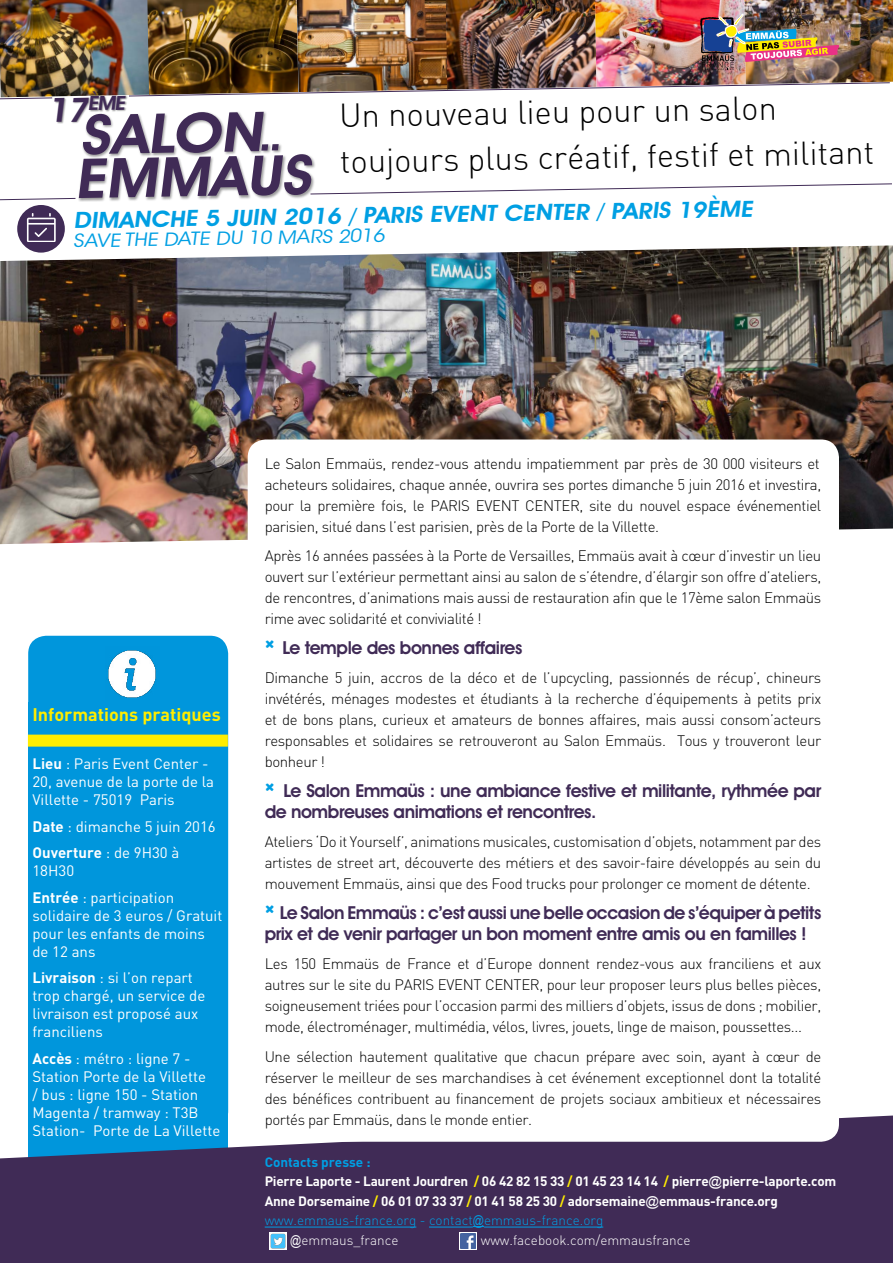
<style>
.page{position:relative;width:893px;height:1263px;background:#fff}
.page>*{position:absolute;margin:0;border:0;box-sizing:border-box;transform-origin:0 0}
.t1{font:600 55.05px/43.8px "Avant Garde IT Cby BT";color:#402b56;scale:1.11 1}
.t2{font:300 32.7px/45.9px "DIN";color:#000}
.t3{font:600 22.5px "Avant Garde IT Cby BT";color:#009fe3;scale:1.11 1}
.t4{font:600 19.5px "Avant Garde IT Cby BT";color:#402b56;scale:1.11 1}
.t5{font:600 18px/21px "Avant Garde IT Cby BT";letter-spacing:-.025em;color:#402b56}
.t6{font:18px "ITC Avant Garde Std";color:#009fe3;scale:1.11 1}
.t7{font:700 18px "DIN";color:#ffed00}
.t8{font:300 15px/21px "DIN";letter-spacing:-.025em;color:#000;text-align:justify}
.t9{font:15px/18px "DIN";color:#fff}
.t10{font:700 13.5px "DIN";letter-spacing:-.02em;color:#fff}
.t11{font:300 13.5px "DIN";color:#009fe3}
.t12{font:300 13.5px "DIN";color:#fff}
.t13{font:700 13.5px "DIN";color:#009fe3}
.s1{font-size:33.6px}
.s2{font-weight:700}
.s3{font-family:"HVD Poster Clean";font-weight:400;color:#009fe3}
.s4{color:#ffed00}
.s5{font-family:"Arial";font-weight:400}
.s6{font-family:"Arial Narrow";font-weight:400}
</style>
<div class="page">
<img style="left:0;top:0;width:147px;height:97px">
<img style="left:147px;top:0;width:150px;height:82px">
<img style="left:297px;top:0;width:149px;height:82px">
<img style="left:446px;top:0;width:149px;height:82px">
<img style="left:595px;top:0;width:149px;height:82px">
<img style="left:744px;top:0;width:149px;height:82px">
<div style="left:28px;top:636px;width:200px;height:493px;background:#0096dc;border-radius:18px"></div>
<img style="left:0;top:245px;width:893px;height:299px">
<div style="left:17px;top:205px;width:48px;height:48px;background:#402b56;border-radius:50%"></div>
<svg style="left:0;top:1115px;width:893px;height:148px;background:#3f3662"></svg>
<div style="left:248px;top:439px;width:591px;height:703px;background:#fff;border-radius:18px"></div>
<img style="left:700px;top:14px;width:139px;height:56px">
<hr style="left:265px;top:1227px;width:151px;height:1px;background:#009fe3">
<hr style="left:429px;top:1227px;width:44px;height:1px;background:#009fe3">
<hr style="left:484px;top:1227px;width:119px;height:1px;background:#009fe3">
<img style="left:269px;top:1232px;width:18px;height:18px">
<svg style="left:459px;top:1232px;width:17px;height:18px"></svg>
<img style="left:460px;top:1233px;width:15px;height:15px">
<div style="left:28px;top:735px;width:200px;height:12px;background:#ffed00"></div>
<div style="left:55px;top:91px;width:73px;height:33px;background:#000;opacity:.4"></div>
<div style="left:78px;top:111px;width:239px;height:91px;background:#000;opacity:.4"></div>
<svg style="left:0;top:97px;width:53px;height:3px"></svg>
<svg style="left:0;top:198px;width:76px;height:3px"></svg>
<svg style="left:128px;top:82px;width:764px;height:113px"></svg>
<svg style="left:27px;top:213px;width:29px;height:29px"></svg>
<img style="left:108px;top:650px;width:48px;height:48px">
<h3 class="t4" style="left:47px;top:92px;width:72px;rotate:-1deg"><span class="s1">17</span>ÈME</h3>
<h2 class="t2" style="left:339px;top:92px;width:536px;rotate:-1deg">Un nouveau lieu pour un salon toujours plus créatif, festif et militant</h2>
<h1 class="t1" style="left:74px;top:113px;width:214px;rotate:-1deg">SALON<br>EMMAÜS</h1>
<h3 class="t3" style="left:74px;top:207px;width:613px;rotate:-1deg">DIMANCHE 5 JUIN 2016 / PARIS EVENT CENTER / PARIS 19ÈME</h3>
<p class="t6" style="left:73px;top:230px;width:282px;rotate:-1deg">SAVE THE DATE DU 10 MARS 2016</p>
<p class="t7" style="left:32px;top:703px;width:190px">Informations pratiques</p>
<p class="t9" style="left:32px;top:755px;width:183px"><span class="s2">Lieu</span> : Paris Event Center -<br>20, avenue de la porte de la<br>Villette - 75019 Paris</p>
<p class="t9" style="left:32px;top:813px;width:185px;line-height:26.5px"><span class="s2">Date</span> : dimanche 5 juin 2016<br><span class="s2">Ouverture</span> : de 9H30 à</p>
<p class="t9" style="left:32px;top:857px;width:143px;line-height:26.5px">18H30<br><span class="s2">Entrée</span> : participation</p>
<p class="t9" style="left:32px;top:906px;width:191px">solidaire de 3 euros / Gratuit pour les enfants de moins de 12 ans</p>
<p class="t9" style="left:32px;top:969px;width:174px"><span class="s2">Livraison</span> : si l’on repart trop chargé, un service de livraison est proposé aux franciliens</p>
<p class="t9" style="left:32px;top:1049px;width:189px"><span class="s2">Accès</span> : métro : ligne 7 -<br>Station Porte de la Villette<br>/ bus : ligne 150 - Station<br>Magenta / tramway : T3B<br>Station- Porte de La Villette</p>
<p class="t8" style="left:265px;top:453px;width:558px">Le Salon Emmaüs, rendez-vous attendu impatiemment par près de 30 000 visiteurs et acheteurs solidaires, chaque année, ouvrira ses portes dimanche 5 juin 2016 et investira, pour la première fois, le PARIS EVENT CENTER, site du nouvel espace événementiel parisien, situé dans l’est parisien, près de la Porte de la Villette.</p>
<p class="t8" style="left:265px;top:545px;width:558px">Après 16 années passées à la Porte de Versailles, Emmaüs avait à cœur d’investir un lieu ouvert sur l’extérieur permettant ainsi au salon de s’étendre, d’élargir son offre d’ateliers, de rencontres, d’animations mais aussi de restauration afin que le 17ème salon Emmaüs rime avec solidarité et convivialité !</p>
<p class="t5" style="left:265px;top:637px;width:259px"><span class="s3">*</span> Le temple des bonnes affaires</p>
<p class="t8" style="left:265px;top:667px;width:558px">Dimanche 5 juin, accros de la déco et de l’upcycling, passionnés de récup’, chineurs invétérés, ménages modestes et étudiants à la recherche d’équipements à petits prix et de bons plans, curieux et amateurs de bonnes affaires, mais aussi consom’acteurs responsables et solidaires se retrouveront au Salon Emmaüs. Tous y trouveront leur bonheur !</p>
<p class="t5" style="left:265px;top:780px;width:558px"><span class="s3">*</span> Le Salon Emmaüs : une ambiance festive et militante, rythmée par de nombreuses animations et rencontres.</p>
<p class="t8" style="left:265px;top:831px;width:558px">Ateliers ‘Do it Yourself’, animations musicales, customisation d’objets, notamment par des artistes de street art, découverte des métiers et des savoir-faire développés au sein du mouvement Emmaüs, ainsi que des Food trucks pour prolonger ce moment de détente.</p>
<p class="t5" style="left:265px;top:902px;width:558px"><span class="s3">*</span> Le Salon Emmaüs : c’est aussi une belle occasion de s’équiper à petits prix et de venir partager un bon moment entre amis ou en familles !</p>
<p class="t8" style="left:265px;top:953px;width:558px">Les 150 Emmaüs de France et d’Europe donnent rendez-vous aux franciliens et aux autres sur le site du PARIS EVENT CENTER, pour leur proposer leurs plus belles pièces, soigneusement triées pour l’occasion parmi des milliers d’objets, issus de dons ; mobilier, mode, électroménager, multimédia, vélos, livres, jouets, linge de maison, poussettes...</p>
<p class="t8" style="left:265px;top:1046px;width:558px">Une sélection hautement qualitative que chacun prépare avec soin, ayant à cœur de réserver le meilleur de ses marchandises à cet événement exceptionnel dont la totalité des bénéfices contribuent au financement de projets sociaux ambitieux et nécessaires portés par Emmaüs, dans le monde entier.</p>
<p class="t13" style="left:265px;top:1153px;width:107px">Contacts presse :</p>
<p class="t10" style="left:265px;top:1172px;width:573px">Pierre Laporte - Laurent Jourdren <span class="s4">/</span> 06 42 82 15 33 <span class="s4">/</span> 01 45 23 14 14 <span class="s4">/</span> pierre<span class="s5">@</span>pierre-laporte.com</p>
<p class="t10" style="left:265px;top:1192px;width:515px">Anne Dorsemaine <span class="s4">/</span> 06 01 07 33 37 <span class="s4">/</span> 01 41 58 25 30 <span class="s4">/</span> adorsemaine<span class="s5">@</span>emmaus-france.org</p>
<p class="t11" style="left:265px;top:1212px;width:340px">www.emmaus-france.org - contact<span class="s6">@</span>emmaus-france.org</p>
<p class="t12" style="left:290px;top:1231px;width:110px"><span class="s6">@</span>emmaus_france</p>
<p class="t12" style="left:481px;top:1231px;width:211px">www.facebook.com/emmausfrance</p>
</div>
